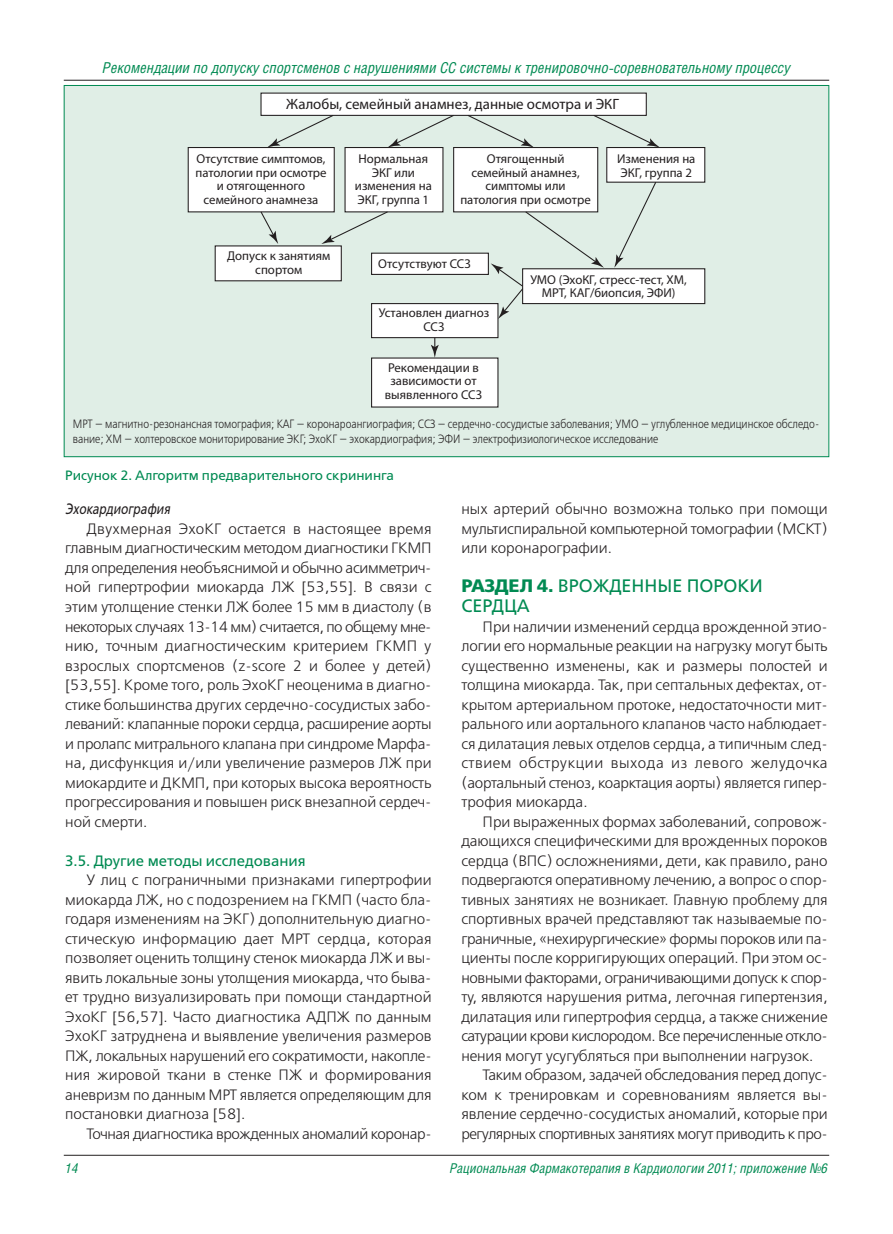
<style>
.page{position:relative;width:893px;height:1234px;background:#fff}
.page>*{position:absolute;margin:0;border:0;box-sizing:border-box;transform-origin:0 0}
.t1{font:18px/19.5px "Free Set C";color:#008a52}
.t2{font:15px/19.5px "Free Set Light C";letter-spacing:-.01em;color:#231f20;text-align:justify}
.t3{font:15px "Free Set Light C";letter-spacing:-.03em;color:#231f20}
.t4{font:italic condensed 15px "Helios Cond";color:#008a52}
.t5{font:15px "Myriad Pro";color:#231f20}
.t6{font:15px "Free Set C";color:#008a52}
.t7{font:italic 15px "Free Set C";color:#231f20;scale:.8 1}
.t8{font:italic condensed 13.5px "Helios Cond";color:#008a52}
.t9{font:13.5px "Free Set C";color:#008a52}
.t10{font:12.75px/13.8px "Myriad Pro";color:#231f20;text-align:center}
.t11{font:12px/15px "Free Set Light C";color:#231f20;scale:.85 1}
.s1{font-family:"Free Set Bold C"}
</style>
<div class="page">
<hr style="left:64px;top:80px;width:765px;height:1px;background:#231f20">
<hr style="left:64px;top:1154px;width:765px;height:1px;background:#231f20">
<div style="left:65px;top:86px;width:763px;height:370px;background:#e0eee6"></div>
<div style="left:261px;top:93px;width:385px;height:22px;background:#fff"></div>
<div style="left:188px;top:147px;width:146px;height:65px;background:#fff"></div>
<div style="left:188px;top:147px;width:147px;height:65px;border:1px solid #231f20"></div>
<div style="left:215px;top:246px;width:126px;height:35px;background:#fff"></div>
<div style="left:372px;top:253px;width:116px;height:21px;background:#fff"></div>
<div style="left:371px;top:252px;width:118px;height:23px;border:1px solid #231f20"></div>
<div style="left:523px;top:269px;width:182px;height:34px;background:#fff"></div>
<div style="left:522px;top:268px;width:183px;height:36px;border:1px solid #231f20"></div>
<div style="left:372px;top:303px;width:126px;height:34px;background:#fff"></div>
<div style="left:371px;top:303px;width:127px;height:35px;border:1px solid #231f20"></div>
<div style="left:372px;top:358px;width:126px;height:49px;background:#fff"></div>
<div style="left:345px;top:147px;width:98px;height:65px;background:#fff"></div>
<div style="left:344px;top:147px;width:99px;height:65px;border:1px solid #231f20"></div>
<div style="left:454px;top:147px;width:144px;height:65px;background:#fff"></div>
<div style="left:453px;top:147px;width:145px;height:65px;border:1px solid #231f20"></div>
<div style="left:607px;top:147px;width:98px;height:35px;background:#fff"></div>
<div style="left:606px;top:147px;width:99px;height:36px;border:1px solid #231f20"></div>
<svg style="left:267px;top:114px;width:68px;height:33px"></svg>
<svg style="left:387px;top:114px;width:68px;height:33px"></svg>
<svg style="left:321px;top:210px;width:68px;height:34px"></svg>
<svg style="left:260px;top:210px;width:18px;height:34px"></svg>
<svg style="left:614px;top:181px;width:43px;height:87px"></svg>
<svg style="left:431px;top:337px;width:8px;height:20px"></svg>
<svg style="left:592px;top:114px;width:67px;height:33px"></svg>
<svg style="left:466px;top:114px;width:68px;height:33px"></svg>
<svg style="left:491px;top:210px;width:113px;height:109px"></svg>
<p class="t4" style="left:103px;top:58px;width:689px">Рекомендации по допуску спортсменов с нарушениями СС системы к тренировочно-соревновательному процессу</p>
<p class="t5" style="left:286px;top:98px;width:334px">Жалобы, семейный анамнез, данные осмотра и ЭКГ</p>
<p class="t10" style="left:195px;top:152px;width:133px">Отсутствие симптомов, патологии при осмотре и отягощенного семейного анамнеза</p>
<p class="t10" style="left:460px;top:152px;width:132px">Отягощенный семейный анамнез, симптомы или патология при осмотре</p>
<p class="t10" style="left:355px;top:152px;width:78px">Нормальная<br>ЭКГ или изменения на<br>ЭКГ, группа 1</p>
<p class="t10" style="left:617px;top:152px;width:80px;text-align:left">Изменения на<br>ЭКГ, группа 2</p>
<p class="t10" style="left:227px;top:250px;width:105px">Допуск к занятиям спортом</p>
<p class="t10" style="left:378px;top:257px;width:94px">Отсутствуют ССЗ</p>
<p class="t10" style="left:379px;top:306px;width:112px">Установлен диагноз<br>ССЗ</p>
<p class="t10" style="left:385px;top:361px;width:99px">Рекомендации в зависимости от выявленного ССЗ</p>
<p class="t10" style="left:530px;top:273px;width:158px">УМО (ЭхоКГ, стресс-тест, ХМ,<br>МРТ, КАГ/биопсия, ЭФИ)</p>
<p class="t11" style="left:73px;top:416px;width:879px">МРТ — магнитно-резонансная томография; КАГ — коронароангиография; CCЗ — сердечно-сосудистые заболевания; УМО — углубленное медицинское обследо&shy;вание; ХМ — холтеровское мониторирование ЭКГ; ЭхоКГ — эхокардиография; ЭФИ — электрофизиологическое исследование</p>
<p class="t9" style="left:65px;top:467px;width:330px">Рисунок 2. Алгоритм предварительного скрининга</p>
<p class="t7" style="left:65px;top:500px;width:132px">Эхокардиография</p>
<p class="t2" style="left:65px;top:519px;width:368px;text-indent:21px">Двухмерная ЭхоКГ остается в настоящее время главным диагностическим методом диагностики ГКМП для определения необъяснимой и обычно асимметрич&shy;ной гипертрофии миокарда ЛЖ [53,55]. В связи с этим утолщение стенки ЛЖ более 15 мм в диастолу (в некоторых случаях 13-14 мм) считается, по общему мне&shy;нию, точным диагностическим критерием ГКМП у взрослых спортсменов (z-score 2 и более у детей) [53,55]. Кроме того, роль ЭхоКГ неоценима в диагно&shy;стике большинства других сердечно-сосудистых забо&shy;леваний: клапанные пороки сердца, расширение аорты и пролапс митрального клапана при синдроме Марфа&shy;на, дисфункция и/или увеличение размеров ЛЖ при миокардите и ДКМП, при которых высока вероятность прогрессирования и повышен риск внезапной сердеч&shy;ной смерти.</p>
<p class="t6" style="left:65px;top:851px;width:242px">3.5. Другие методы исследования</p>
<p class="t2" style="left:65px;top:870px;width:368px;text-indent:21px">У лиц с пограничными признаками гипертрофии миокарда ЛЖ, но с подозрением на ГКМП (часто бла&shy;годаря изменениям на ЭКГ) дополнительную диагно&shy;стическую информацию дает МРТ сердца, которая позволяет оценить толщину стенок миокарда ЛЖ и вы&shy;явить локальные зоны утолщения миокарда, что быва&shy;ет трудно визуализировать при помощи стандартной ЭхоКГ [56,57]. Часто диагностика АДПЖ по данным ЭхоКГ затруднена и выявление увеличения размеров ПЖ, локальных нарушений его сократимости, накопле&shy;ния жировой ткани в стенке ПЖ и формирования аневризм по данным МРТ является определяющим для постановки диагноза [58].</p>
<p class="t2" style="left:87px;top:1123px;width:347px">Точная диагностика врожденных аномалий коронар-</p>
<p class="t2" style="left:461px;top:499px;width:368px">ных артерий обычно возможна только при помощи мультиспиральной компьютерной томографии (МСКТ) или коронарографии.</p>
<p class="t1" style="left:461px;top:576px;width:303px"><span class="s1">РАЗДЕЛ 4.</span> ВРОЖДЕННЫЕ ПОРОКИ<br>СЕРДЦА</p>
<p class="t2" style="left:461px;top:616px;width:368px;text-indent:21px">При наличии изменений сердца врожденной этио&shy;логии его нормальные реакции на нагрузку могут быть существенно изменены, как и размеры полостей и толщина миокарда. Так, при септальных дефектах, от&shy;крытом артериальном протоке, недостаточности мит&shy;рального или аортального клапанов часто наблюдает&shy;ся дилатация левых отделов сердца, а типичным след&shy;ствием обструкции выхода из левого желудочка (аортальный стеноз, коарктация аорты) является гипер&shy;трофия миокарда.</p>
<p class="t2" style="left:483px;top:811px;width:347px">При выраженных формах заболеваний, сопровож-</p>
<p class="t2" style="left:461px;top:831px;width:368px">дающихся специфическими для врожденных пороков</p>
<p class="t2" style="left:461px;top:850px;width:368px">сердца (ВПС) осложнениями, дети, как правило, рано</p>
<p class="t2" style="left:461px;top:870px;width:368px">подвергаются оперативному лечению, а вопрос о спор-</p>
<p class="t2" style="left:461px;top:889px;width:368px">тивных занятиях не возникает. Главную проблему для</p>
<p class="t2" style="left:461px;top:909px;width:368px">спортивных врачей представляют так называемые по-</p>
<p class="t2" style="left:461px;top:928px;width:368px">граничные, «нехирургические» формы пороков или па-</p>
<p class="t2" style="left:461px;top:948px;width:368px">циенты после корригирующих операций. При этом ос-</p>
<p class="t2" style="left:461px;top:967px;width:368px">новными факторами, ограничивающими допуск к спор-</p>
<p class="t2" style="left:461px;top:987px;width:368px">ту, являются нарушения ритма, легочная гипертензия,</p>
<p class="t2" style="left:461px;top:1006px;width:368px">дилатация или гипертрофия сердца, а также снижение</p>
<p class="t3" style="left:461px;top:1027px;width:368px">сатурации крови кислородом. Все перечисленные откло-</p>
<p class="t2" style="left:461px;top:1045px;width:354px">нения могут усугубляться при выполнении нагрузок.</p>
<p class="t2" style="left:483px;top:1065px;width:347px">Таким образом, задачей обследования перед допус-</p>
<p class="t2" style="left:461px;top:1084px;width:368px">ком к тренировкам и соревнованиям является вы-</p>
<p class="t2" style="left:461px;top:1104px;width:368px">явление сердечно-сосудистых аномалий, которые при</p>
<p class="t3" style="left:461px;top:1124px;width:368px">регулярных спортивных занятиях могут приводить к про-</p>
<p class="t8" style="left:65px;top:1160px;width:14px">14</p>
<p class="t8" style="left:450px;top:1160px;width:379px">Рациональная Фармакотерапия в Кардиологии 2011; приложение №6</p>
</div>
